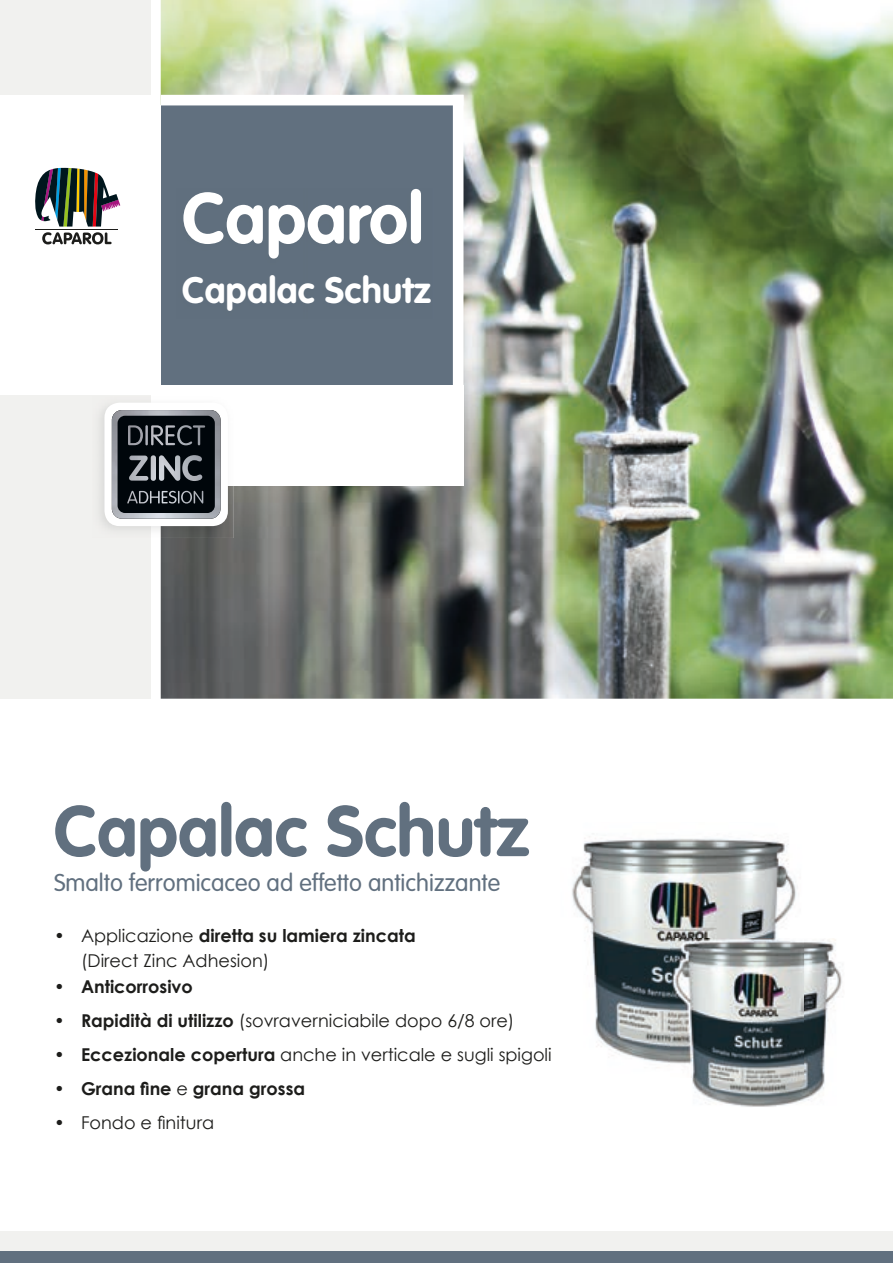
<style>
.page{position:relative;width:893px;height:1263px;background:#fff}
.page>*{position:absolute;margin:0;border:0;box-sizing:border-box;transform-origin:0 0}
.t1{font:700 70.5px "VAG Rounded";color:#61707f}
.t2{font:700 70.5px "VAG Rounded";color:#fff}
.t3{font:700 36.3px "VAG Rounded";letter-spacing:.01em;color:#fff}
.t4{font:300 24px "VAG Rounded";color:#61707f}
.t5{font:17.7px/25.5px "Century Gothic";color:#1d1d1b}
.t6{font:700 17.7px "Century Gothic";color:#1d1d1b}
.s1{font-weight:700}
.s2{font-weight:400}
</style>
<div class="page">
<img style="left:161px;top:0;width:732px;height:699px">
<div style="left:0;top:1231px;width:893px;height:32px;background:#f1f1ef"></div>
<div style="left:0;top:1251px;width:893px;height:12px;background:#61707f"></div>
<div style="left:0;top:395px;width:150px;height:304px;background:#f1f1ef"></div>
<div style="left:0;top:0;width:150px;height:95px;background:#f1f1ef"></div>
<svg style="left:35px;top:168px;width:85px;height:77px"></svg>
<div style="left:161px;top:385px;width:302px;height:101px;background:#fff"></div>
<svg style="left:161px;top:95px;width:302px;height:290px;background:#6b7987"></svg>
<img style="left:572px;top:836px;width:225px;height:139px">
<img style="left:594px;top:975px;width:76px;height:88px">
<img style="left:691px;top:939px;width:151px;height:168px">
<img style="left:670px;top:938px;width:133px;height:139px">
<img style="left:99px;top:396px;width:135px;height:142px">
<img style="left:161px;top:396px;width:73px;height:90px">
<div style="left:104px;top:403px;width:124px;height:123px;background:#fff;border-radius:15px"></div>
<img style="left:112px;top:410px;width:108px;height:109px">
<div style="left:118px;top:416px;width:97px;height:97px;background:#00060b;border-radius:7px"></div>
<img style="left:128px;top:425px;width:77px;height:78px">
<h1 class="t2" style="left:182px;top:177px;width:243px">Caparol</h1>
<h2 class="t3" style="left:182px;top:269px;width:251px">Capalac Schutz</h2>
<h1 class="t1" style="left:54px;top:790px;width:477px">Capalac Schutz</h1>
<h3 class="t4" style="left:54px;top:868px;width:448px">Smalto ferromicaceo ad effetto antichizzante</h3>
<p class="t5" style="left:81px;top:922px;width:336px;text-indent:-27px">• Applicazione <span class="s1">diretta su lamiera zincata </span>(Direct Zinc Adhesion)</p>
<p class="t6" style="left:54px;top:975px;width:140px">• Anticorrosivo</p>
<p class="t5" style="left:54px;top:1007px;width:462px"><span class="s1">• Rapidità di utilizzo</span> (sovraverniciabile dopo 6/8 ore)</p>
<p class="t5" style="left:54px;top:1041px;width:499px"><span class="s1">• Eccezionale copertura</span> anche in verticale e sugli spigoli</p>
<p class="t6" style="left:54px;top:1077px;width:253px">• Grana fine <span class="s2">e</span> grana grossa</p>
<p class="t5" style="left:54px;top:1109px;width:162px">• Fondo e finitura</p>
</div>
